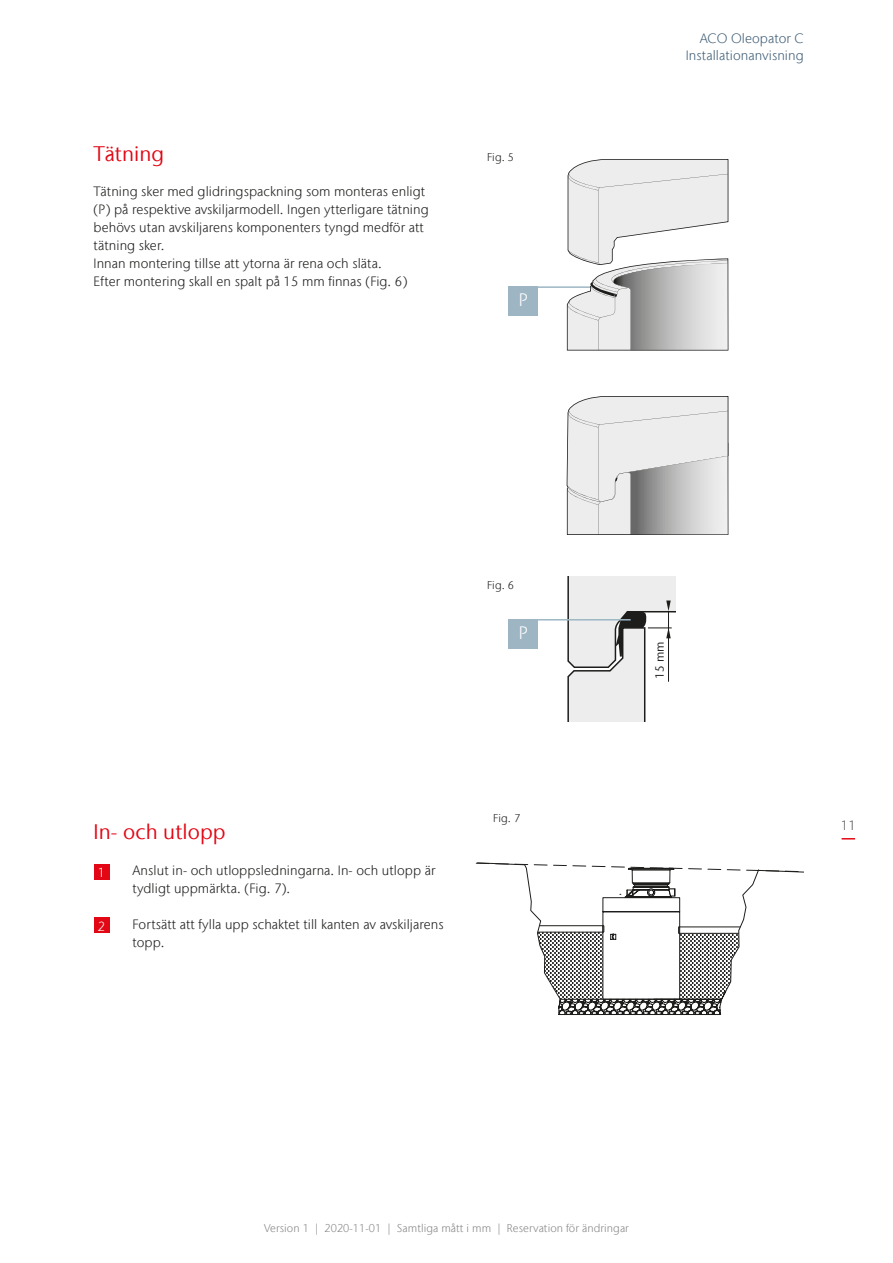
<style>
.page{position:relative;width:893px;height:1263px;background:#fff}
.page>*{position:absolute;margin:0;border:0;box-sizing:border-box;transform-origin:0 0}
.t1{font:21px "Stone Sans IIITC Com";letter-spacing:.005em;color:#e30614}
.t2{font:300 18px "Stone Sans IIITC Com";color:#fff}
.t3{font:300 13.5px/17.9px "Stone Sans IIITC Com";letter-spacing:.005em;color:#1d1d1b}
.t4{font:300 13.5px/17.9px "Stone Sans IIITC Com";letter-spacing:.005em;color:#415f77;text-align:right}
.t5{font:300 13.5px "Stone Sans IIITC Com";color:#575756}
.t6{font:300 13.2px "Stone Sans IIITC Com";color:#fff}
.t7{font:12px "Stone Sans IIITC Com";color:#1d1d1b}
.t8{font:300 11.25px "Stone Sans IIITC Com";letter-spacing:.005em;color:#878787}
.t9{font:300 11.25px "Stone Sans IIITC Com";letter-spacing:.005em;color:#1d1d1b}
</style>
<div class="page">
<svg style="left:567px;top:576px;width:109px;height:145px"></svg>
<div style="left:508px;top:286px;width:30px;height:30px;background:#9eb6c4"></div>
<div style="left:508px;top:619px;width:30px;height:30px;background:#9eb6c4"></div>
<hr style="left:532px;top:286px;width:59px;height:2px;background:#9eb6c4">
<hr style="left:532px;top:619px;width:99px;height:1px;background:#9eb6c4">
<svg style="left:567px;top:159px;width:161px;height:192px"></svg>
<img style="left:614px;top:285px;width:17px;height:65px">
<img style="left:631px;top:283px;width:97px;height:67px">
<img style="left:629px;top:283px;width:17px;height:2px">
<img style="left:629px;top:288px;width:2px;height:62px">
<img style="left:614px;top:283px;width:15px;height:5px">
<img style="left:613px;top:263px;width:115px;height:20px">
<svg style="left:567px;top:396px;width:161px;height:139px;background:#e7e7e7"></svg>
<img style="left:631px;top:472px;width:97px;height:63px">
<img style="left:629px;top:472px;width:2px;height:63px">
<img style="left:629px;top:456px;width:99px;height:16px">
<svg style="left:558px;top:871px;width:246px;height:144px"></svg>
<svg style="left:476px;top:863px;width:326px;height:136px"></svg>
<div style="left:94px;top:864px;width:15px;height:16px;background:#e30614"></div>
<div style="left:94px;top:917px;width:15px;height:16px;background:#e30614"></div>
<svg style="left:842px;top:838px;width:13px;height:1px"></svg>
<h1 class="t1" style="left:94px;top:140px;width:72px">Tätning</h1>
<p class="t3" style="left:94px;top:183px;width:337px">Tätning sker med glidringspackning som monteras enligt (P) på respektive avskiljarmodell. Ingen ytterligare tätning behövs utan avskiljarens komponenters tyngd medför att tätning sker.<br>Innan montering tillse att ytorna är rena och släta.<br>Efter montering skall en spalt på 15 mm finnas (Fig. 6)</p>
<p class="t9" style="left:487px;top:150px;width:28px">Fig. 5</p>
<h2 class="t2" style="left:519px;top:289px;width:10px">P</h2>
<p class="t4" style="left:686px;top:29px;width:120px">ACO Oleopator C<br>Installationanvisning</p>
<p class="t9" style="left:487px;top:578px;width:28px">Fig. 6</p>
<h2 class="t2" style="left:519px;top:621px;width:10px">P</h2>
<h1 class="t1" style="left:94px;top:819px;width:134px">In- och utlopp</h1>
<p class="t6" style="left:98px;top:864px;width:9px">1</p>
<p class="t3" style="left:133px;top:861px;width:304px">Anslut in- och utloppsledningarna. In- och utlopp är tydligt uppmärkta. (Fig. 7).</p>
<p class="t6" style="left:98px;top:918px;width:9px">2</p>
<p class="t3" style="left:133px;top:915px;width:313px">Fortsätt att fylla upp schaktet till kanten av avskiljarens topp.</p>
<p class="t9" style="left:493px;top:811px;width:28px">Fig. 7</p>
<p class="t7" style="left:652px;top:679px;width:39px;rotate:-90deg">15 mm</p>
<p class="t8" style="left:264px;top:1221px;width:366px">Version 1 | 2020-11-01 | Samtliga mått i mm | Reservation för ändringar</p>
<p class="t5" style="left:841px;top:816px;width:16px">11</p>
</div>
